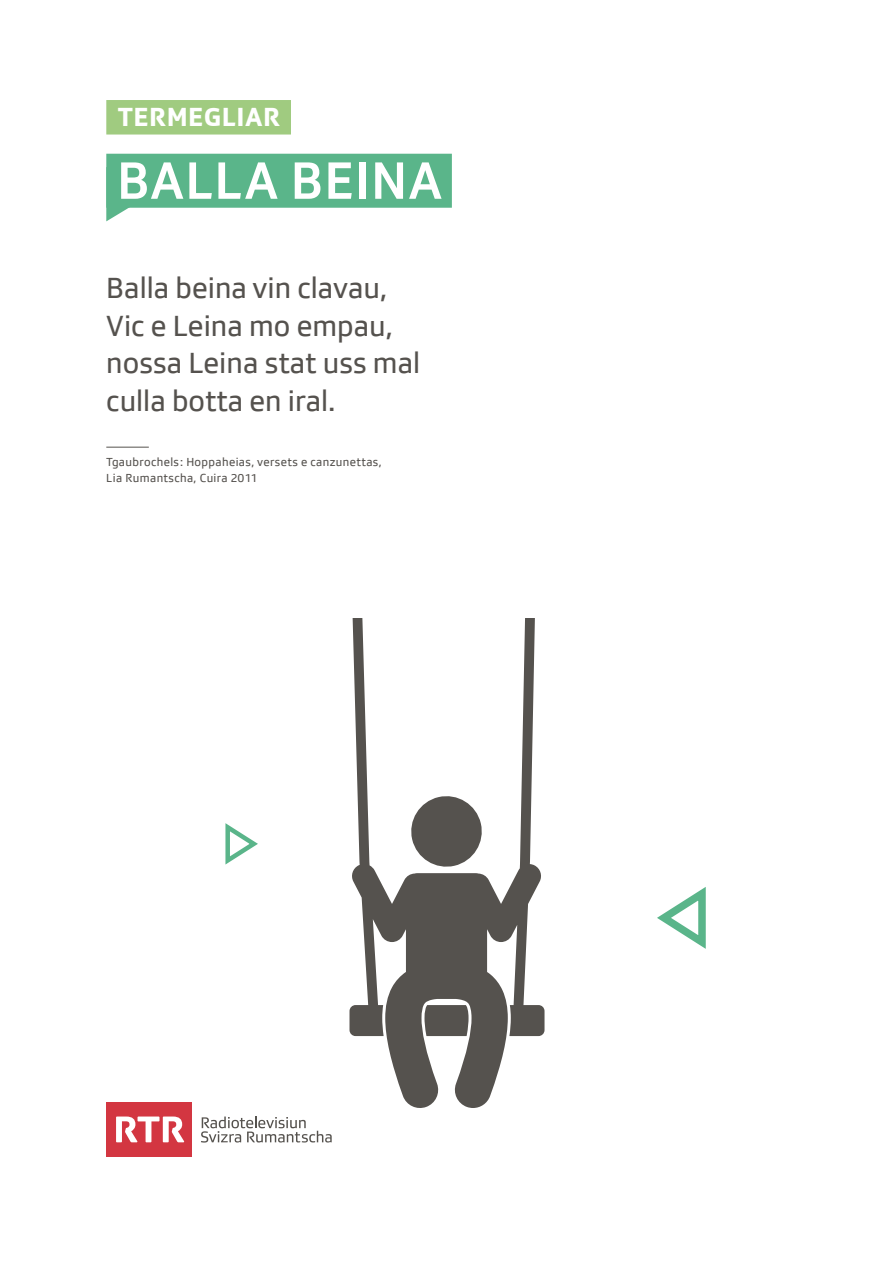
<style>
.page{position:relative;width:893px;height:1263px;background:#fff}
.page>*{position:absolute;margin:0;border:0;box-sizing:border-box;transform-origin:0 0}
.t1{font:500 54px "SRGSSR Type";letter-spacing:.02em;color:#fff}
.t2{font:30px/37.5px "SRGSSR Type";color:#55524e}
.t3{font:700 27px "SRGSSR Type";letter-spacing:.02em;color:#fff}
.t4{font:12px/16.5px "SRGSSR Type";letter-spacing:.03em;color:#55524e}
</style>
<div class="page">
<svg style="left:349px;top:618px;width:195px;height:490px"></svg>
<svg style="left:408px;top:793px;width:77px;height:77px"></svg>
<svg style="left:225px;top:823px;width:33px;height:42px"></svg>
<svg style="left:657px;top:887px;width:49px;height:62px"></svg>
<svg style="left:106px;top:208px;width:23px;height:13px"></svg>
<div style="left:106px;top:1102px;width:86px;height:55px;background:#d33641"></div>
<svg style="left:116px;top:1116px;width:69px;height:26px"></svg>
<svg style="left:201px;top:1116px;width:131px;height:26px"></svg>
<hr style="left:106px;top:447px;width:43px;height:1px;background:#55524e">
<div style="left:106px;top:100px;width:185px;height:35px;background:#a0cb80"></div>
<div style="left:106px;top:154px;width:346px;height:54px;background:#5ab58a"></div>
<p class="t3" style="left:118px;top:101px;width:164px">TERMEGLIAR</p>
<h1 class="t1" style="left:117px;top:149px;width:327px">BALLA BEINA</h1>
<p class="t2" style="left:106px;top:269px;width:315px">Balla beina vin clavau,<br>Vic e Leina mo empau, nossa Leina stat uss mal culla botta en iral.</p>
<p class="t4" style="left:106px;top:453px;width:277px">Tgaubrochels: Hoppaheias, versets e canzunettas,<br>Lia Rumantscha, Cuira 2011</p>
</div>
